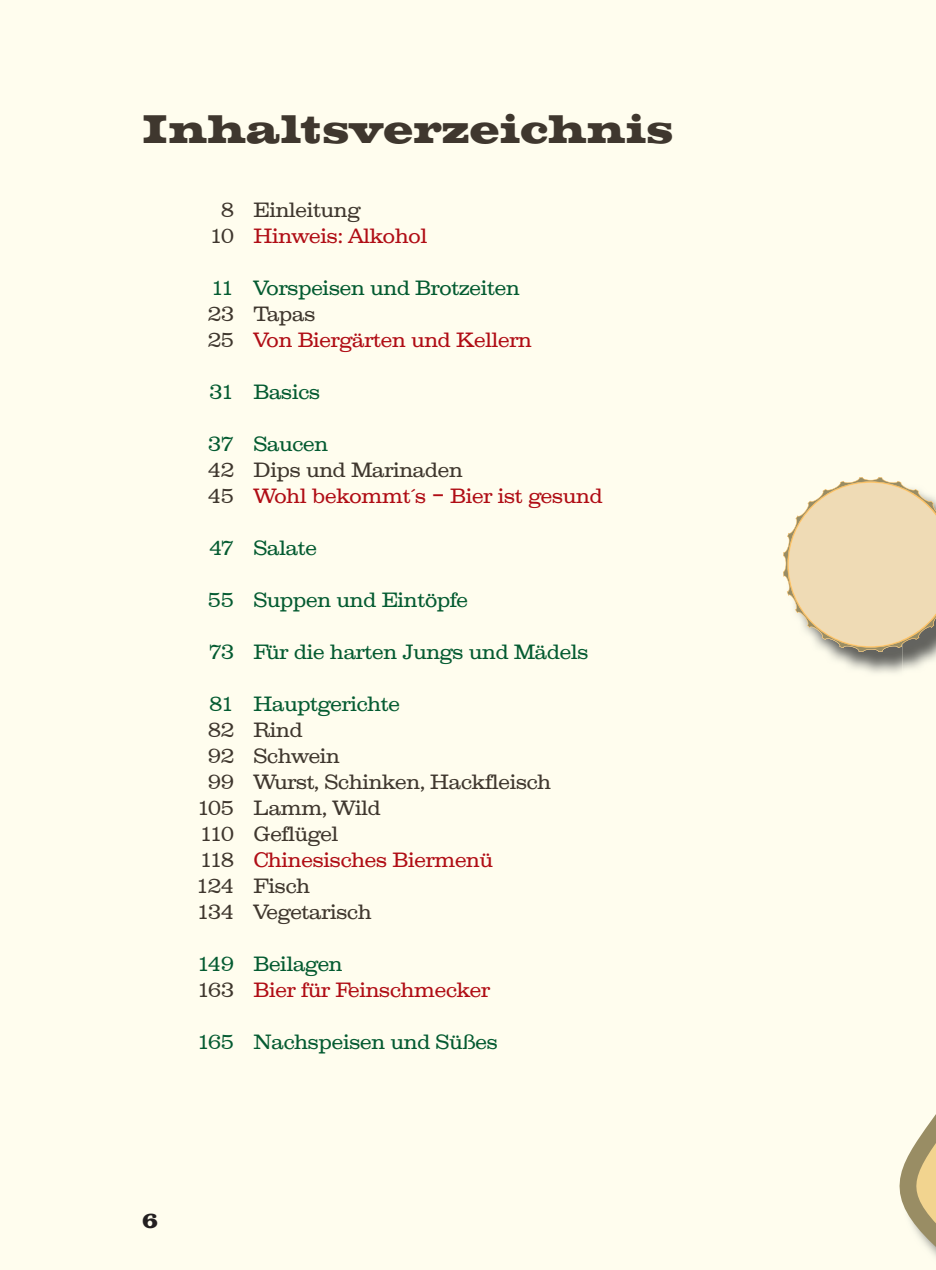
<style>
.page{position:relative;width:936px;height:1270px;background:#fff}
.page>*{position:absolute;margin:0;border:0;box-sizing:border-box;transform-origin:0 0}
.t1{font:700 41.6px "Volta EF";letter-spacing:-.005em;color:#3f372e}
.t2{font:700 21px "Volta EF";color:#231f20}
.t3{font:300 20px/26px "Clarendon";color:#b00d15}
.t4{font:300 20px "Clarendon";color:#045b31}
.t5{font:300 20px "Clarendon";color:#3f372e}
.s1{color:#3f372e}
.s2{color:#045b31}
</style>
<div class="page">
<div style="left:0;top:0;width:935px;height:1270px;background:#fffdee"></div>
<img style="left:827px;top:652px;width:75px;height:21px">
<svg style="left:783px;top:477px;width:139px;height:175px"></svg>
<img style="left:902px;top:644px;width:33px;height:26px">
<img style="left:902px;top:493px;width:33px;height:151px">
<svg style="left:899px;top:1115px;width:36px;height:141px"></svg>
<h1 class="t1" style="left:142px;top:106px;width:533px">Inhaltsverzeichnis</h1>
<p class="t3" style="left:210px;top:197px;width:219px;text-indent:11px"><span class="s1">8 Einleitung<br>10</span> Hinweis: Alkohol</p>
<p class="t4" style="left:211px;top:276px;width:310px">11 Vorspeisen und Brotzeiten</p>
<p class="t3" style="left:208px;top:301px;width:325px"><span class="s1">23 Tapas<br>25</span> Von Biergärten und Kellern</p>
<p class="t4" style="left:209px;top:380px;width:112px">31 Basics</p>
<p class="t4" style="left:208px;top:432px;width:121px">37 Saucen</p>
<p class="t3" style="left:208px;top:457px;width:396px"><span class="s1">42 Dips und Marinaden<br>45</span> Wohl bekommt´s – Bier ist gesund</p>
<p class="t4" style="left:209px;top:536px;width:109px">47 Salate</p>
<p class="t4" style="left:208px;top:588px;width:261px">55 Suppen und Eintöpfe</p>
<p class="t4" style="left:209px;top:640px;width:381px">73 Für die harten Jungs und Mädels</p>
<p class="t4" style="left:209px;top:692px;width:192px">81 Hauptgerichte</p>
<p class="t5" style="left:208px;top:718px;width:96px">82 Rind</p>
<p class="t5" style="left:208px;top:744px;width:133px">92 Schwein</p>
<p class="t5" style="left:208px;top:770px;width:344px">99 Wurst, Schinken, Hackfleisch</p>
<p class="t5" style="left:197px;top:796px;width:185px">105 Lamm, Wild</p>
<p class="t5" style="left:200px;top:822px;width:140px">110 Geflügel</p>
<p class="t3" style="left:200px;top:847px;width:294px"><span class="s1">118</span> Chinesisches Biermenü</p>
<p class="t5" style="left:196px;top:874px;width:115px">124 Fisch</p>
<p class="t5" style="left:197px;top:900px;width:176px">134 Vegetarisch</p>
<p class="t3" style="left:197px;top:951px;width:294px"><span class="s2">149 Beilagen<br></span><span class="s1">163</span> Bier für Feinschmecker</p>
<p class="t4" style="left:197px;top:1030px;width:302px">165 Nachspeisen und Süßes</p>
<p class="t2" style="left:142px;top:1209px;width:18px">6</p>
</div>
